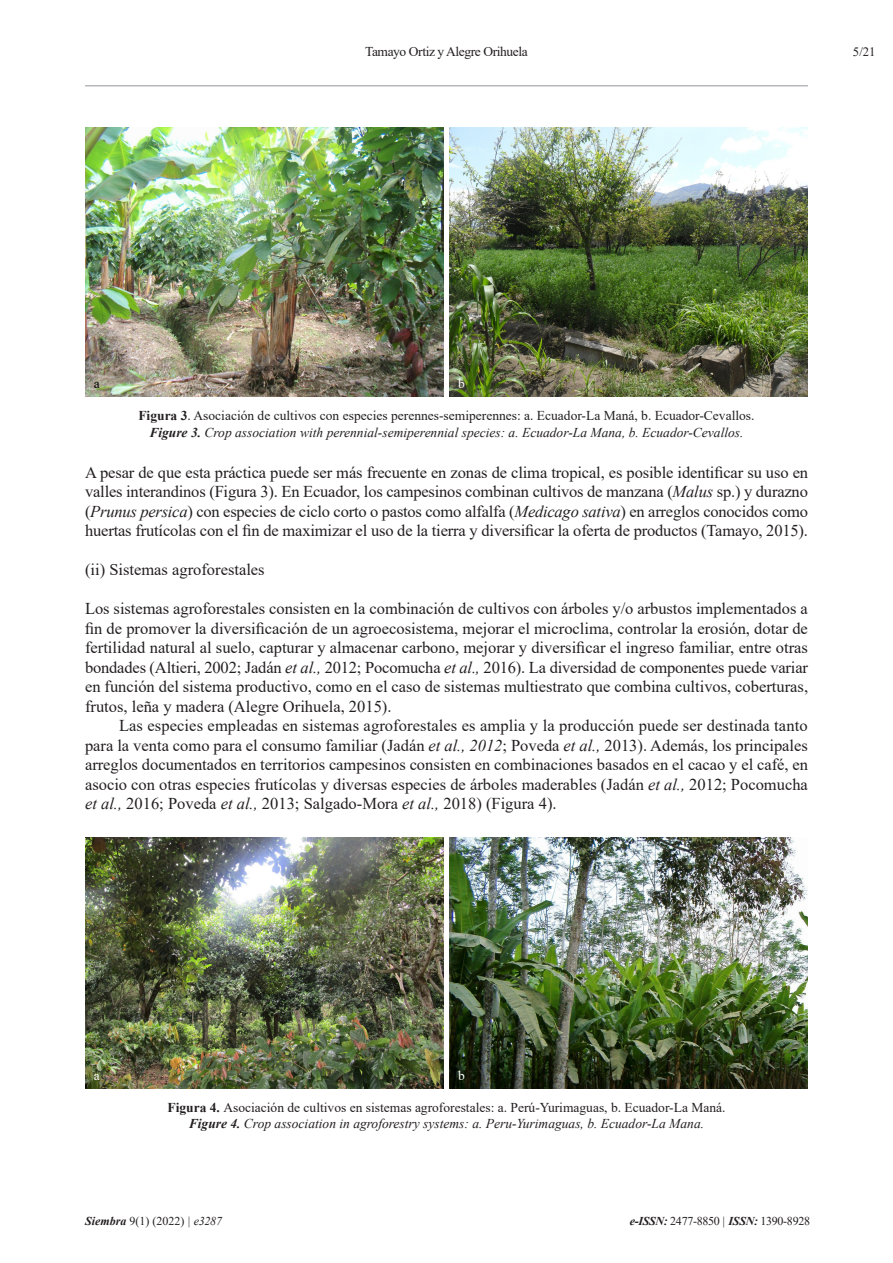
<style>
.page{position:relative;width:893px;height:1263px;background:#fff}
.page>*{position:absolute;margin:0;border:0;box-sizing:border-box;transform-origin:0 0}
.t1{font:16.5px/19.5px "Times New Roman";color:#231f20;text-align:justify}
.t2{font:13.5px "Times New Roman";color:#231f20}
.t3{font:italic 13.5px "Times New Roman";color:#231f20}
.t4{font:13.5px "Times New Roman";letter-spacing:-.03em;color:#231f20}
.t5{font:13.5px "Times New Roman";color:#fff}
.t6{font:13.5px "Times New Roman";color:#040503}
.t7{font:12.75px "Times New Roman";color:#231f20}
.t8{font:12px "Times New Roman";letter-spacing:-.025em;color:#231f20}
.s1{font-weight:700}
.s2{font-style:italic}
.s3{font-weight:700;font-style:italic}
</style>
<div class="page">
<hr style="left:85px;top:85px;width:723px;height:1px;background:#a5a6aa">
<img style="left:85px;top:128px;width:358px;height:268px">
<img style="left:450px;top:128px;width:358px;height:268px">
<img style="left:85px;top:837px;width:358px;height:251px">
<img style="left:450px;top:837px;width:358px;height:251px">
<p class="t4" style="left:365px;top:42px;width:164px">Tamayo Ortiz y Alegre Orihuela</p>
<p class="t7" style="left:853px;top:42px;width:24px">5/21</p>
<p class="t6" style="left:94px;top:374px;width:7px">a</p>
<p class="t5" style="left:458px;top:374px;width:8px">b</p>
<p class="t2" style="left:138px;top:406px;width:618px"><span class="s1">Figura 3</span>. Asociación de cultivos con especies perennes-semiperennes: a. Ecuador-La Maná, b. Ecuador-Cevallos.</p>
<p class="t3" style="left:149px;top:423px;width:596px"><span class="s1">Figure 3.</span> Crop association with perennial-semiperennial species: a. Ecuador-La Mana, b. Ecuador-Cevallos.</p>
<p class="t1" style="left:85px;top:462px;width:725px">A pesar de que esta práctica puede ser más frecuente en zonas de clima tropical, es posible identificar su uso en valles interandinos (Figura 3). En Ecuador, los campesinos combinan cultivos de manzana (<span class="s2">Malus</span> sp.) y durazno (<span class="s2">Prunus persica</span>) con especies de ciclo corto o pastos como alfalfa (<span class="s2">Medicago sativa</span>) en arreglos conocidos como huertas frutícolas con el fin de maximizar el uso de la tierra y diversificar la oferta de productos (Tamayo, 2015).</p>
<p class="t1" style="left:85px;top:559px;width:181px">(ii) Sistemas agroforestales</p>
<p class="t1" style="left:85px;top:598px;width:725px">Los sistemas agroforestales consisten en la combinación de cultivos con árboles y/o arbustos implementados a fin de promover la diversificación de un agroecosistema, mejorar el microclima, controlar la erosión, dotar de fertilidad natural al suelo, capturar y almacenar carbono, mejorar y diversificar el ingreso familiar, entre otras bondades (Altieri, 2002; Jadán <span class="s2">et al.,</span> 2012; Pocomucha <span class="s2">et al.,</span> 2016). La diversidad de componentes puede variar en función del sistema productivo, como en el caso de sistemas multiestrato que combina cultivos, coberturas, frutos, leña y madera (Alegre Orihuela, 2015).</p>
<p class="t1" style="left:85px;top:715px;width:725px;text-indent:34px">Las especies empleadas en sistemas agroforestales es amplia y la producción puede ser destinada tanto para la venta como para el consumo familiar (Jadán <span class="s2">et al., 2012</span>; Poveda <span class="s2">et al.,</span> 2013). Además, los principales arreglos documentados en territorios campesinos consisten en combinaciones basados en el cacao y el café, en asocio con otras especies frutícolas y diversas especies de árboles maderables (Jadán <span class="s2">et al.,</span> 2012; Pocomucha <span class="s2">et al.,</span> 2016; Poveda <span class="s2">et al.,</span> 2013; Salgado-Mora <span class="s2">et al.,</span> 2018) (Figura 4).</p>
<p class="t5" style="left:94px;top:1065px;width:7px">a</p>
<p class="t5" style="left:458px;top:1065px;width:8px">b</p>
<p class="t2" style="left:167px;top:1097px;width:559px"><span class="s1">Figura 4.</span> Asociación de cultivos en sistemas agroforestales: a. Perú-Yurimaguas, b. Ecuador-La Maná.</p>
<p class="t3" style="left:189px;top:1114px;width:517px"><span class="s1">Figure 4.</span> Crop association in agroforestry systems: a. Peru-Yurimaguas, b. Ecuador-La Mana.</p>
<p class="t8" style="left:85px;top:1212px;width:138px"><span class="s3">Siembra</span> 9(1) (2022) <span class="s2">| e3287</span></p>
<p class="t8" style="left:630px;top:1212px;width:182px"><span class="s3">e-ISSN:</span> 2477-8850 <span class="s2">|</span> <span class="s3">ISSN:</span> 1390-8928</p>
</div>
